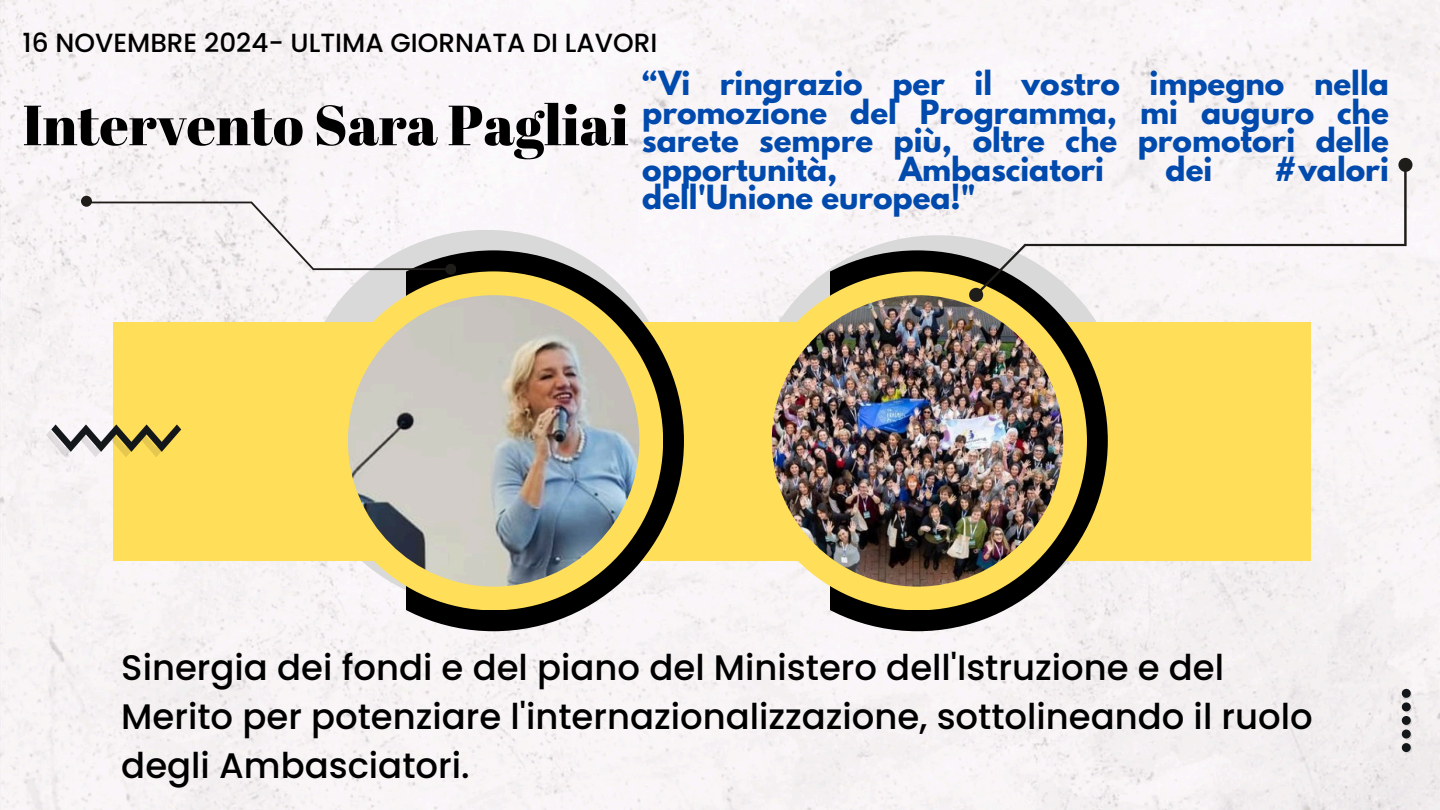
<style>
.page{position:relative;width:1440px;height:810px;background:#fff}
.page>*{position:absolute;margin:0;border:0;box-sizing:border-box;transform-origin:0 0}
.t1{font:56.5px "Abril Fatface";color:#000}
.t2{font:500 35.4px/49.1px "Poppins";color:#000}
.t3{font:700 29.5px/28.5px "League Spartan";color:#004aad;text-align:justify}
.t4{font:500 26.3px "Poppins";color:#000}
</style>
<div class="page">
<img style="left:0;top:0;width:1440px;height:810px">
<div style="left:298px;top:230px;width:378px;height:378px;background:#d9d9d9;border-radius:50%"></div>
<div style="left:114px;top:322px;width:1197px;height:239px;background:#ffde59"></div>
<svg style="left:406px;top:250px;width:278px;height:381px"></svg>
<div style="left:324px;top:271px;width:339px;height:339px;background:#ffde59;border-radius:50%"></div>
<img style="left:348px;top:295px;width:291px;height:292px;border-radius:50%">
<svg style="left:830px;top:250px;width:278px;height:381px;fill:#000"></svg>
<div style="left:748px;top:271px;width:339px;height:339px;background:#ffde59;border-radius:50%"></div>
<img style="left:772px;top:295px;width:291px;height:292px;border-radius:50%">
<svg style="left:81px;top:196px;width:375px;height:79px"></svg>
<svg style="left:969px;top:158px;width:443px;height:144px;fill:#faf5f5"></svg>
<svg style="left:1402px;top:689px;width:10px;height:64px"></svg>
<svg style="left:46px;top:424px;width:135px;height:33px"></svg>
<p class="t4" style="left:23px;top:25px;width:636px">16 NOVEMBRE 2024- ULTIMA GIORNATA DI LAVORI</p>
<p class="t1" style="left:23px;top:85px;width:608px">Intervento Sara Pagliai</p>
<p class="t3" style="left:642px;top:73px;width:748px">“Vi ringrazio per il vostro impegno nella promozione del Programma, mi auguro che sarete sempre più, oltre che promotori delle opportunità,</p>
<p class="t3" style="left:899px;top:158px;width:207px">Ambasciatori</p>
<p class="t3" style="left:1166px;top:158px;width:48px">dei</p>
<p class="t3" style="left:1274px;top:158px;width:117px">#valori</p>
<p class="t3" style="left:642px;top:187px;width:335px">dell'Unione europea!"</p>
<h1 class="t2" style="left:121px;top:643px;width:1193px">Sinergia dei fondi e del piano del Ministero dell'Istruzione e del<br>Merito per potenziare l'internazionalizzazione, sottolineando il ruolo degli Ambasciatori.</h1>
</div>
